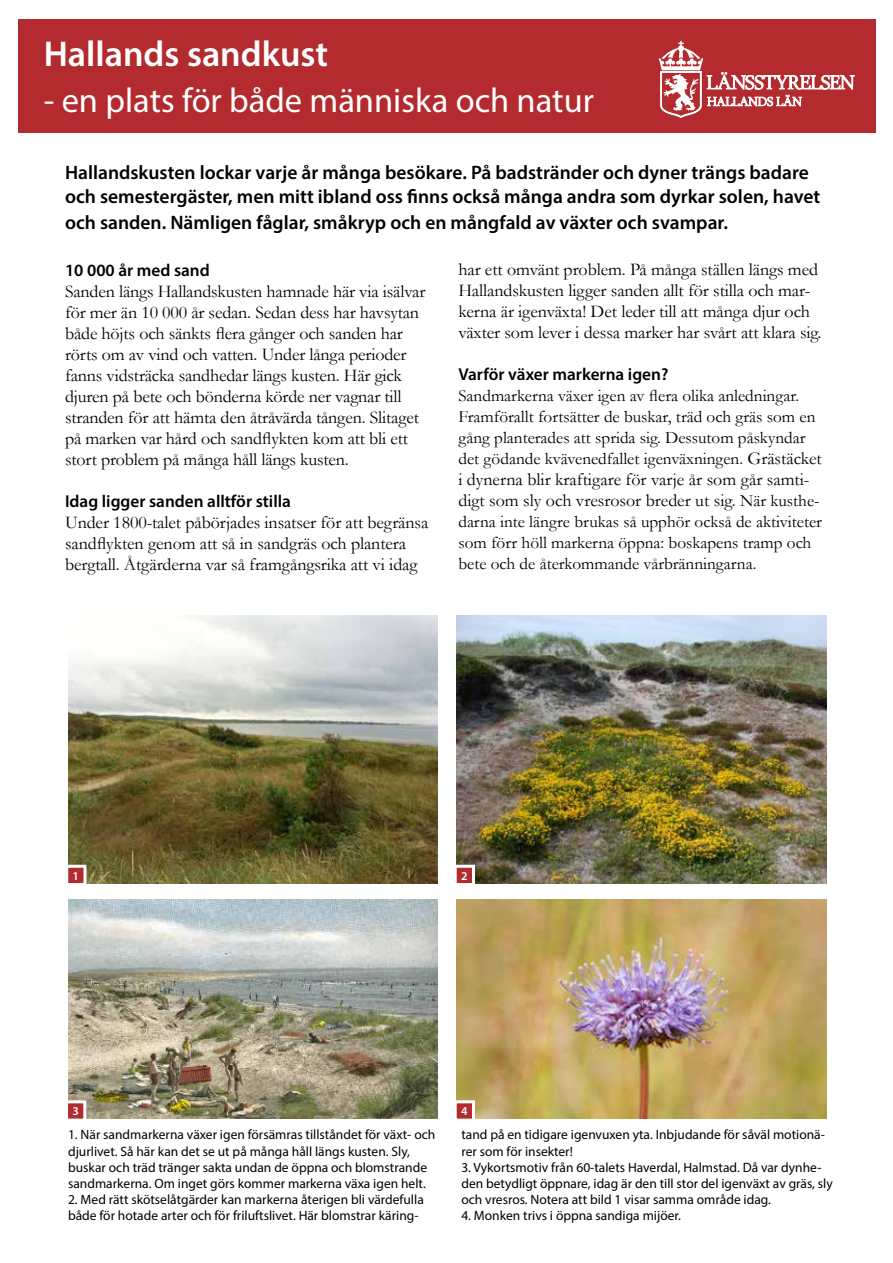
<style>
.page{position:relative;width:893px;height:1263px;background:#fff}
.page>*{position:absolute;margin:0;border:0;box-sizing:border-box;transform-origin:0 0}
.t1{font:600 36px "Myriad Pro";color:#fff}
.t2{font:34.5px "Myriad Pro";color:#fff}
.t3{font:600 19.5px/23.4px "Myriad Pro";color:#000}
.t4{font:18px/21px "Garamond";letter-spacing:-.005em;color:#000}
.t5{font:17.25px/21px "Garamond";color:#000}
.t6{font:600 17.25px "Myriad Pro";color:#000}
.t7{font:13.5px/16.2px "Myriad Pro";color:#000}
.t8{font:600 12px "Myriad Pro";color:#fff}
.s1{font-size:18px}
.s2{font-size:17.25px}
</style>
<div class="page">
<div style="left:18px;top:19px;width:858px;height:113px;background:#b32b2e"></div>
<svg style="left:659px;top:41px;width:195px;height:77px"></svg>
<img style="left:457px;top:899px;width:370px;height:219px">
<img style="left:68px;top:900px;width:370px;height:218px">
<img style="left:68px;top:615px;width:370px;height:268px">
<img style="left:457px;top:615px;width:370px;height:268px">
<div style="left:455px;top:866px;width:18px;height:18px;background:#b32b2e"></div>
<div style="left:454px;top:865px;width:21px;height:21px;border:3px solid #fff"></div>
<div style="left:67px;top:866px;width:18px;height:18px;background:#b32b2e"></div>
<div style="left:65px;top:865px;width:21px;height:21px;border:3px solid #fff"></div>
<div style="left:67px;top:1102px;width:18px;height:18px;background:#b32b2e"></div>
<div style="left:65px;top:1100px;width:21px;height:21px;border:3px solid #fff"></div>
<div style="left:455px;top:1102px;width:18px;height:18px;background:#b32b2e"></div>
<div style="left:454px;top:1100px;width:21px;height:21px;border:3px solid #fff"></div>
<h1 class="t1" style="left:44px;top:31px;width:286px">Hallands sandkust</h1>
<h2 class="t2" style="left:44px;top:79px;width:552px">- en plats för både människa och natur</h2>
<p class="t3" style="left:65px;top:160px;width:757px">Hallandskusten lockar varje år många besökare. På badstränder och dyner trängs badare och semestergäster, men mitt ibland oss finns också många andra som dyrkar solen, havet</p>
<p class="t3" style="left:65px;top:210px;width:664px">och sanden. Nämligen fåglar, småkryp och en mångfald av växter och svampar.</p>
<p class="t6" style="left:65px;top:259px;width:146px">10 000 år med sand</p>
<p class="t4" style="left:65px;top:280px;width:362px">Sanden längs Hallandskusten hamnade här via isälvar för mer än 10 000 år sedan. Sedan dess har havsytan både höjts och sänkts flera gånger och sanden har rörts om av vind och vatten. Under långa perioder fanns vidsträcka sandhedar längs kusten. Här gick djuren på bete och bönderna körde ner vagnar till stranden för att hämta den åtråvärda tången. Slitaget på marken var hård och sandflykten kom att bli ett stort problem på många håll längs kusten.</p>
<p class="t6" style="left:65px;top:490px;width:227px">Idag ligger sanden alltför stilla</p>
<p class="t4" style="left:65px;top:511px;width:365px">Under 1800-talet påbörjades insatser för att begränsa sandflykten genom att så in sandgräs och plantera bergtall. Åtgärderna var så framgångsrika att vi idag</p>
<p class="t4" style="left:458px;top:258px;width:365px">har ett omvänt problem. På många ställen längs med Hallandskusten ligger sanden allt för stilla och mar&shy;kerna är igenväxta! Det leder till att många djur och växter som lever i dessa marker har svårt att klara sig.</p>
<p class="t6" style="left:458px;top:363px;width:211px">Varför växer markerna igen?</p>
<p class="t5" style="left:458px;top:385px;width:365px">Sandmarkerna växer igen av flera olika anledningar.<br>Framförallt fortsätter de buskar, träd och gräs som en gång planterades att sprida sig. Dessutom påskyndar det gödande kvävenedfallet igenväxningen. <span class="s1">Grästäcket</span></p>
<p class="t4" style="left:458px;top:468px;width:363px">i dynerna blir kraftigare för varje år som går samti&shy;digt som sly och vresrosor breder ut sig. <span class="s2">När kusthe-</span></p>
<p class="t5" style="left:458px;top:511px;width:365px">darna inte längre brukas så upphör också de aktiviteter som förr höll markerna öppna: boskapens tramp och bete och de återkommande vårbränningarna.</p>
<p class="t8" style="left:73px;top:868px;width:8px">1</p>
<p class="t8" style="left:461px;top:868px;width:8px">2</p>
<p class="t8" style="left:72px;top:1104px;width:8px">3</p>
<p class="t8" style="left:461px;top:1104px;width:8px">4</p>
<p class="t7" style="left:68px;top:1126px;width:369px">1. När sandmarkerna växer igen försämras tillståndet för växt- och djurlivet. Så här kan det se ut på många håll längs kusten. Sly, buskar och träd tränger sakta undan de öppna och blomstrande sandmarkerna. Om inget görs kommer markerna växa igen helt.</p>
<p class="t7" style="left:68px;top:1191px;width:357px">2. Med rätt skötselåtgärder kan markerna återigen bli värdefulla både för hotade arter och för friluftslivet. Här blomstrar käring-</p>
<p class="t7" style="left:461px;top:1126px;width:365px">tand på en tidigare igenvuxen yta. Inbjudande för såväl motionä&shy;rer som för insekter!</p>
<p class="t7" style="left:461px;top:1159px;width:373px">3. Vykortsmotiv från 60-talets Haverdal, Halmstad. Då var dynhe&shy;den betydligt öppnare, idag är den till stor del igenväxt av gräs, sly och vresros. Notera att bild 1 visar samma område idag.</p>
<p class="t7" style="left:461px;top:1207px;width:221px">4. Monken trivs i öppna sandiga mijöer.</p>
</div>
